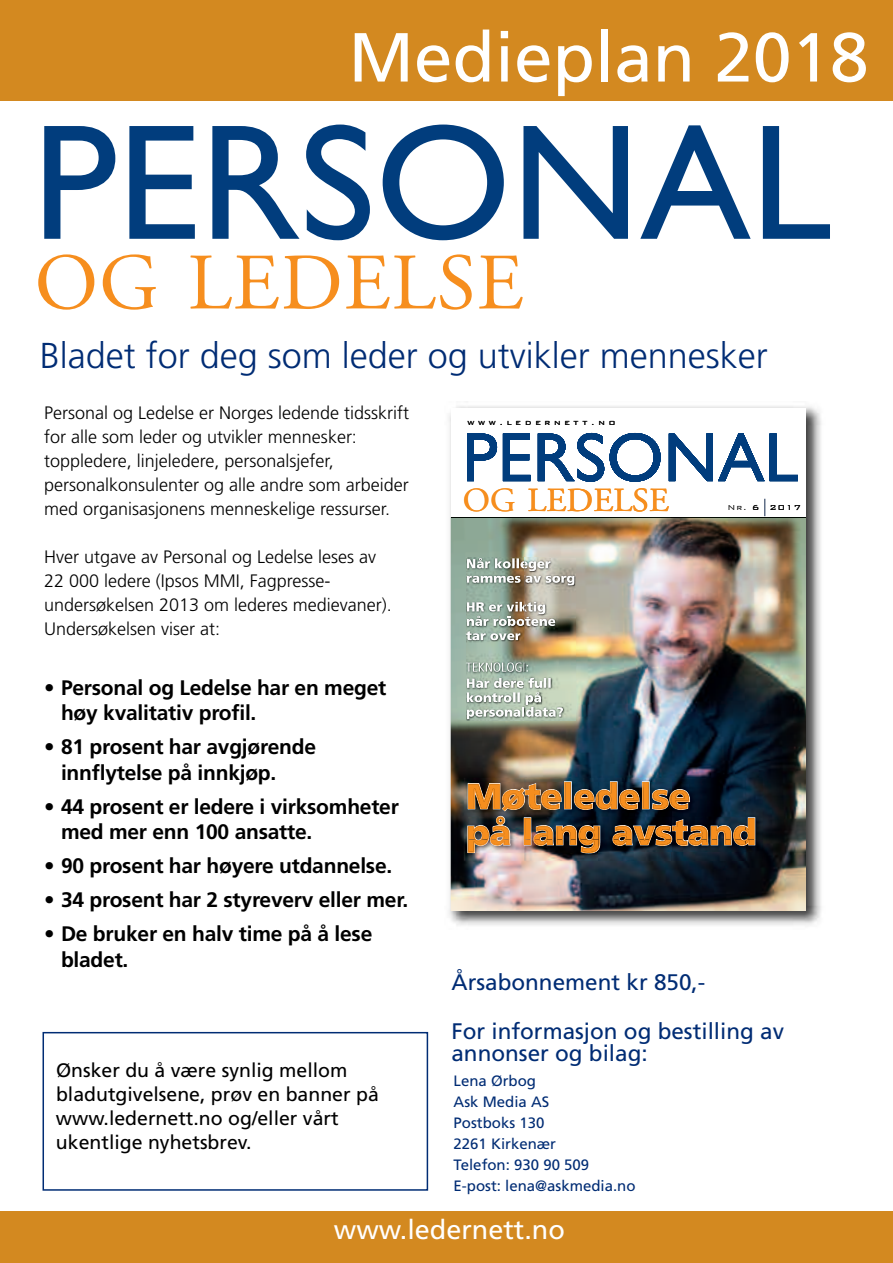
<style>
.page{position:relative;width:893px;height:1263px;background:#fff}
.page>*{position:absolute;margin:0;border:0;box-sizing:border-box;transform-origin:0 0}
.t1{font:69.6px "Gill Sans";color:#013d7d}
.t2{font:69.3px "Frutiger";color:#fff}
.t3{font:300 36px "Frutiger";color:#002c74}
.t4{font:900 36px/36px "Frutiger";letter-spacing:-.015em;color:#f68e1e}
.t5{font:33.6px "Adobe Garamond";color:#f68e1e}
.t6{font:27px "Frutiger";color:#fff}
.t7{font:22.5px/22.5px "Frutiger";color:#002c74}
.t8{font:700 21px/25.5px "Frutiger";letter-spacing:-.01em;color:#000}
.t9{font:19.5px/24px "Frutiger";color:#000}
.t10{font:300 18px/24px "Frutiger";color:#000}
.t11{font:15px/21px "Frutiger";color:#002c74}
.t12{font:300 9.6px "Bank Gothic BT";letter-spacing:.38em;color:#000}
</style>
<div class="page">
<img style="left:449px;top:406px;width:372px;height:519px">
<div style="left:451px;top:408px;width:355px;height:502px;background:#fff"></div>
<svg style="left:765px;top:499px;width:1px;height:17px"></svg>
<img style="left:451px;top:517px;width:355px;height:393px">
<img style="left:466px;top:618px;width:58px;height:103px">
<img style="left:466px;top:558px;width:110px;height:60px">
<img style="left:524px;top:616px;width:32px;height:2px">
<img style="left:524px;top:601px;width:22px;height:13px">
<img style="left:524px;top:610px;width:21px;height:4px">
<img style="left:526px;top:582px;width:49px;height:4px">
<img style="left:524px;top:566px;width:24px;height:5px">
<img style="left:467px;top:678px;width:37px;height:8px">
<img style="left:467px;top:686px;width:37px;height:2px">
<img style="left:466px;top:662px;width:58px;height:10px">
<img style="left:468px;top:671px;width:56px;height:1px">
<img style="left:466px;top:631px;width:55px;height:9px">
<img style="left:468px;top:639px;width:50px;height:1px">
<img style="left:467px;top:618px;width:57px;height:8px">
<img style="left:499px;top:623px;width:25px;height:3px">
<img style="left:467px;top:623px;width:29px;height:3px">
<svg style="left:504px;top:678px;width:20px;height:14px"></svg>
<img style="left:524px;top:618px;width:52px;height:103px">
<img style="left:467px;top:707px;width:96px;height:12px">
<img style="left:467px;top:716px;width:57px;height:3px">
<img style="left:504px;top:692px;width:38px;height:13px">
<img style="left:504px;top:697px;width:16px;height:5px">
<img style="left:467px;top:692px;width:36px;height:10px">
<img style="left:467px;top:701px;width:34px;height:1px">
<img style="left:526px;top:715px;width:35px;height:2px">
<img style="left:526px;top:699px;width:15px;height:6px">
<img style="left:464px;top:778px;width:60px;height:83px">
<img style="left:524px;top:778px;width:222px;height:2px">
<img style="left:746px;top:778px;width:17px;height:83px">
<img style="left:524px;top:854px;width:74px;height:7px">
<img style="left:598px;top:854px;width:148px;height:7px">
<img style="left:466px;top:780px;width:290px;height:74px">
<div style="left:0;top:0;width:893px;height:100px;background:#d38920"></div>
<div style="left:0;top:1211px;width:893px;height:52px;background:#d38920"></div>
<div style="left:43px;top:1032px;width:385px;height:159px;border:2px solid #002c74"></div>
<svg style="left:44px;top:126px;width:71px;height:113px"></svg>
<svg style="left:129px;top:126px;width:66px;height:113px"></svg>
<svg style="left:212px;top:126px;width:87px;height:113px"></svg>
<svg style="left:306px;top:125px;width:64px;height:115px"></svg>
<svg style="left:383px;top:125px;width:121px;height:115px"></svg>
<svg style="left:523px;top:126px;width:105px;height:113px"></svg>
<svg style="left:640px;top:125px;width:111px;height:114px"></svg>
<svg style="left:763px;top:126px;width:67px;height:113px"></svg>
<svg style="left:38px;top:254px;width:56px;height:56px"></svg>
<svg style="left:103px;top:254px;width:53px;height:56px"></svg>
<svg style="left:190px;top:255px;width:149px;height:54px"></svg>
<svg style="left:346px;top:254px;width:126px;height:56px"></svg>
<svg style="left:479px;top:255px;width:44px;height:54px"></svg>
<h2 class="t2" style="left:348px;top:30px;width:522px">Medieplan 2018</h2>
<h3 class="t3" style="left:40px;top:340px;width:729px">Bladet for deg som leder og utvikler mennesker</h3>
<p class="t10" style="left:44px;top:402px;width:366px">Personal og Ledelse er Norges ledende tidsskrift for alle som leder og utvikler mennesker: toppledere, linjeledere, personalsjefer, personalkonsulenter og alle andre som arbeider med organisasjonens menneskelige ressurser.</p>
<p class="t10" style="left:44px;top:546px;width:349px">Hver utgave av Personal og Ledelse leses av 22 000 ledere (Ipsos MMI, Fagpresse&shy;undersøkelsen 2013 om lederes medievaner).<br>Undersøkelsen viser at:</p>
<p class="t8" style="left:61px;top:676px;width:327px;text-indent:-17px">• Personal og Ledelse har en meget høy kvalitativ profil.</p>
<p class="t8" style="left:61px;top:736px;width:256px;text-indent:-17px">• 81 prosent har avgjørende innflytelse på innkjøp.</p>
<p class="t8" style="left:61px;top:795px;width:339px;text-indent:-17px">• 44 prosent er ledere i virksomheter med mer enn 100 ansatte.</p>
<p class="t8" style="left:44px;top:855px;width:350px">• 90 prosent har høyere utdannelse.</p>
<p class="t8" style="left:44px;top:889px;width:366px">• 34 prosent har 2 styreverv eller mer.</p>
<p class="t8" style="left:61px;top:923px;width:313px;text-indent:-17px">• De bruker en halv time på å lese bladet.</p>
<p class="t9" style="left:56px;top:1059px;width:324px">Ønsker du å være synlig mellom bladutgivelsene, prøv en banner på www.ledernett.no og/eller vårt ukentlige nyhetsbrev.</p>
<p class="t12" style="left:467px;top:416px;width:150px">www.ledernett.no</p>
<h1 class="t1" style="left:462px;top:431px;width:338px">PERSONAL</h1>
<p class="t12" style="left:752px;top:501px;width:50px">6 2017</p>
<h3 class="t5" style="left:463px;top:486px;width:208px">OG LEDELSE</h3>
<p class="t12" style="left:727px;top:501px;width:21px">Nr.</p>
<h3 class="t4" style="left:466px;top:781px;width:292px">Møteledelse<br>på lang avstand</h3>
<p class="t7" style="left:451px;top:972px;width:255px">Årsabonnement kr 850,-</p>
<p class="t7" style="left:451px;top:1022px;width:334px">For informasjon og bestilling av annonser og bilag:</p>
<p class="t11" style="left:454px;top:1071px;width:184px">Lena Ørbog<br>Ask Media AS<br>Postboks 130<br>2261 Kirkenær<br>Telefon: 930 90 509<br>E-post: lena@askmedia.no</p>
<h3 class="t6" style="left:334px;top:1218px;width:232px">www.ledernett.no</h3>
</div>
